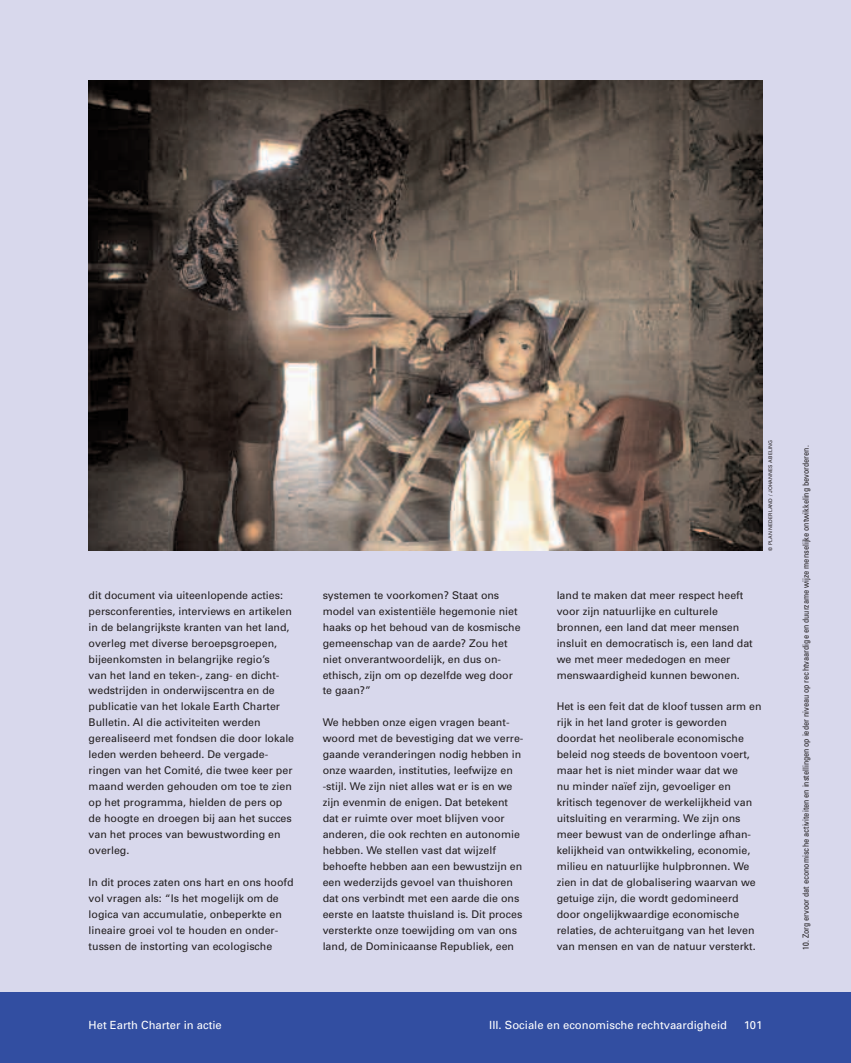
<style>
.page{position:relative;width:851px;height:1063px;background:#fff}
.page>*{position:absolute;margin:0;border:0;box-sizing:border-box;transform-origin:0 0}
.t1{font:11.25px "Univers";color:#fff}
.t2{font:10.62px/16px "Univers";color:#231f20}
.t3{font:condensed 8.5px "Univers";color:#231f20}
.t4{font:5px "Univers";letter-spacing:.03em;color:#231f20}
</style>
<div class="page">
<div style="left:0;top:0;width:850px;height:1063px;background:#d8d8ec"></div>
<div style="left:0;top:992px;width:850px;height:71px;background:#324ea1"></div>
<img style="left:89px;top:81px;width:673px;height:470px">
<p class="t2" style="left:89px;top:588px;width:207px">dit document via uiteenlopende acties: persconferenties, interviews en artikelen in de belangrijkste kranten van het land, overleg met diverse beroepsgroepen, bijeenkomsten in belangrijke regio’s<br>van het land en teken-, zang- en dicht&shy;wedstrijden in onderwijscentra en de publicatie van het lokale Earth Charter Bulletin. Al die activiteiten werden gerealiseerd met fondsen die door lokale leden werden beheerd. De vergade&shy;ringen van het Comité, die twee keer per maand werden gehouden om toe te zien op het programma, hielden de pers op de hoogte en droegen bij aan het succes van het proces van bewustwording en overleg.</p>
<p class="t2" style="left:89px;top:875px;width:206px">In dit proces zaten ons hart en ons hoofd vol vragen als: “Is het mogelijk om de logica van accumulatie, onbeperkte en lineaire groei vol te houden en onder&shy;tussen de instorting van ecologische</p>
<p class="t2" style="left:322px;top:588px;width:199px">systemen te voorkomen? Staat ons model van existentiële hegemonie niet haaks op het behoud van de kosmische gemeenschap van de aarde? Zou het niet onverantwoordelijk, en dus on&shy;ethisch, zijn om op dezelfde weg door te gaan?”</p>
<p class="t2" style="left:322px;top:716px;width:202px">We hebben onze eigen vragen beant&shy;woord met de bevestiging dat we verre&shy;gaande veranderingen nodig hebben in onze waarden, instituties, leefwijze en -stijl. We zijn niet alles wat er is en we zijn evenmin de enigen. Dat betekent dat er ruimte over moet blijven voor anderen, die ook rechten en autonomie hebben. We stellen vast dat wijzelf behoefte hebben aan een bewustzijn en een wederzijds gevoel van thuishoren dat ons verbindt met een aarde die ons eerste en laatste thuisland is. Dit proces versterkte onze toewijding om van ons land, de Dominicaanse Republiek, een</p>
<p class="t4" style="left:768px;top:551px;width:113px;rotate:-90deg">© PLAN NEDERLAND / JOHANNES ABELING</p>
<p class="t2" style="left:556px;top:588px;width:198px">land te maken dat meer respect heeft voor zijn natuurlijke en culturele bronnen, een land dat meer mensen insluit en democratisch is, een land dat we met meer mededogen en meer menswaardigheid kunnen bewonen.</p>
<p class="t2" style="left:556px;top:700px;width:206px">Het is een feit dat de kloof tussen arm en rijk in het land groter is geworden doordat het neoliberale economische beleid nog steeds de boventoon voert, maar het is niet minder waar dat we<br>nu minder naïef zijn, gevoeliger en kritisch tegenover de werkelijkheid van uitsluiting en verarming. We zijn ons meer bewust van de onderlinge afhan&shy;kelijkheid van ontwikkeling, economie, milieu en natuurlijke hulpbronnen. We zien in dat de globalisering waarvan we getuige zijn, die wordt gedomineerd door ongelijkwaardige economische relaties, de achteruitgang van het leven van mensen en van de natuur versterkt.</p>
<p class="t1" style="left:89px;top:1021px;width:135px">Het Earth Charter in actie</p>
<p class="t1" style="left:489px;top:1021px;width:239px">III. Sociale en economische rechtvaardigheid</p>
<p class="t1" style="left:743px;top:1021px;width:20px">101</p>
<p class="t3" style="left:802px;top:950px;width:506px;rotate:-90deg">10. Zorg ervoor dat economische activiteiten en instellingen op ieder niveau op rechtvaardige en duurzame wijze menselijke ontwikkeling bevorderen.</p>
</div>
